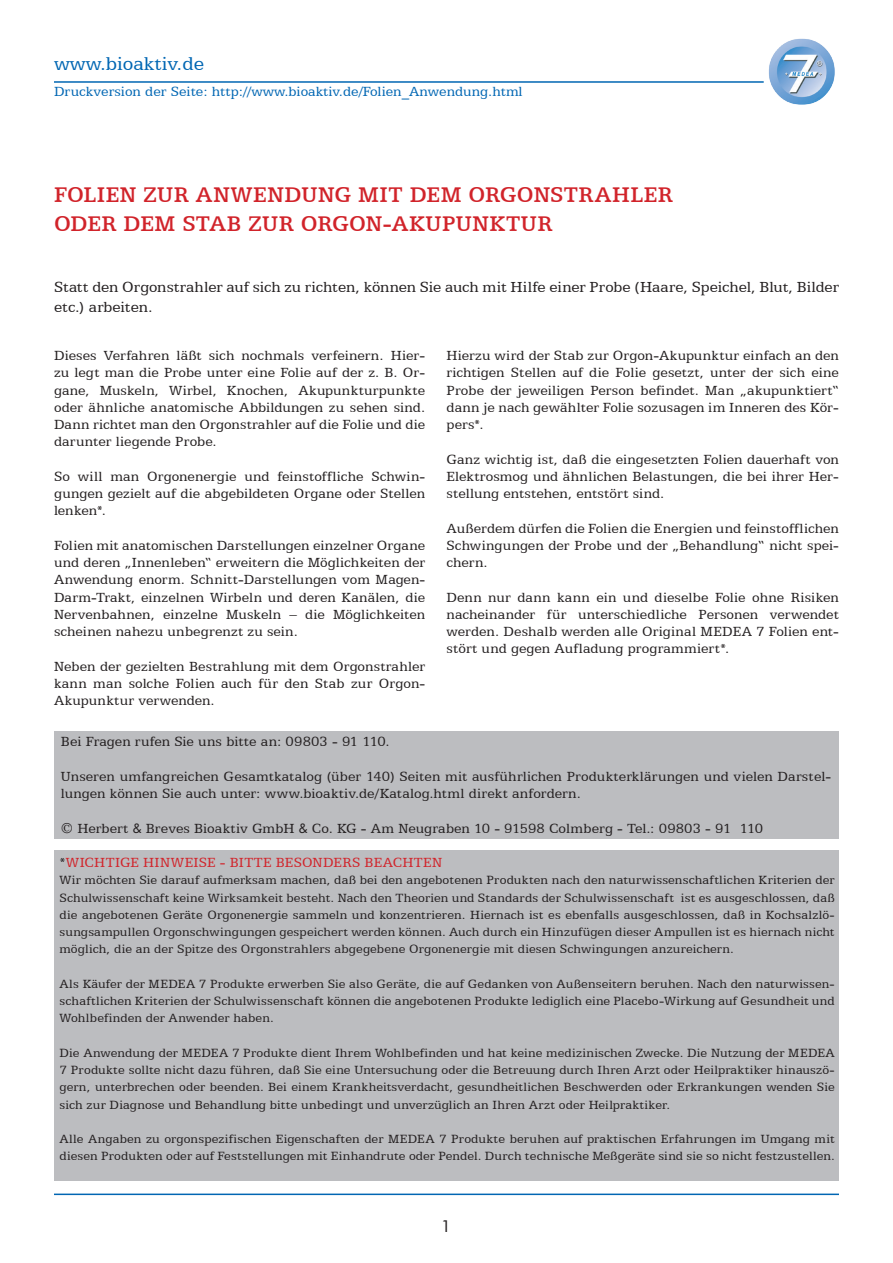
<style>
.page{position:relative;width:893px;height:1263px;background:#fff}
.page>*{position:absolute;margin:0;border:0;box-sizing:border-box;transform-origin:0 0}
.t1{font:500 24px "Egyptian 505 BT";letter-spacing:.02em;color:#d1232a}
.t2{font:21px "Egyptian 505 BT";color:#0166b3}
.t3{font:16.5px/19.8px "Egyptian 505 BT";letter-spacing:-.005em;color:#231f20}
.t4{font:16.5px "Futura BT";color:#231f20}
.t5{font:15px/17.2px "Egyptian 505 BT";color:#231f20;text-align:justify}
.t6{font:15px "Egyptian 505 BT";color:#0166b3}
.t7{font:15px "Egyptian 505 BT";letter-spacing:.025em;color:#d1232a}
.t8{font:13.5px/17.2px "Egyptian 505 BT";letter-spacing:.005em;color:#231f20;text-align:justify}
.s1{font-family:"Futura BT";font-size:13.5px}
.s2{color:#231f20}
</style>
<div class="page">
<hr style="left:54px;top:81px;width:710px;height:2px;background:#0166b3">
<img style="left:768px;top:38px;width:67px;height:67px">
<hr style="left:54px;top:1193px;width:785px;height:2px;background:#0166b3">
<div style="left:54px;top:850px;width:785px;height:331px;background:#bcbdc0"></div>
<div style="left:54px;top:731px;width:785px;height:108px;background:#bcbdc0"></div>
<h2 class="t2" style="left:54px;top:51px;width:152px">www.bioaktiv.de</h2>
<p class="t6" style="left:54px;top:83px;width:470px">Druckversion der Seite: http://www.bioaktiv.de/Folien_Anwendung.html</p>
<p class="t1" style="left:54px;top:181px;width:620px">FOLIEN ZUR ANWENDUNG MIT DEM ORGONSTRAHLER</p>
<p class="t1" style="left:54px;top:210px;width:500px">ODER DEM STAB ZUR ORGON-AKUPUNKTUR</p>
<p class="t3" style="left:54px;top:277px;width:786px">Statt den Orgonstrahler auf sich zu richten, können Sie auch mit Hilfe einer Probe (Haare, Speichel, Blut, Bilder etc.) arbeiten.</p>
<p class="t5" style="left:54px;top:347px;width:373px">Dieses Verfahren läßt sich nochmals verfeinern. Hier&shy;zu legt man die Probe unter eine Folie auf der z. B. Or&shy;gane, Muskeln, Wirbel, Knochen, Akupunkturpunkte oder ähnliche anatomische Abbildungen zu sehen sind.<br>Dann richtet man den Orgonstrahler auf die Folie und die darunter liegende Probe.</p>
<p class="t5" style="left:54px;top:467px;width:373px">So will man Orgonenergie und feinstoffliche Schwin&shy;gungen gezielt auf die abgebildeten Organe oder Stellen lenken*.</p>
<p class="t5" style="left:54px;top:536px;width:373px">Folien mit anatomischen Darstellungen einzelner Organe und deren „Innenleben“ erweitern die Möglichkeiten der Anwendung enorm. Schnitt-Darstellungen vom Magen-Darm-Trakt, einzelnen Wirbeln und deren Kanälen, die Nervenbahnen, einzelne Muskeln – die Möglichkeiten scheinen nahezu unbegrenzt zu sein.</p>
<p class="t5" style="left:54px;top:657px;width:373px">Neben der gezielten Bestrahlung mit dem Orgonstrahler kann man solche Folien auch für den Stab zur Orgon-Akupunktur verwenden.</p>
<p class="t5" style="left:446px;top:347px;width:394px">Hierzu wird der Stab zur Orgon-Akupunktur einfach an den richtigen Stellen auf die Folie gesetzt, unter der sich eine Probe der jeweiligen Person befindet. Man „akupunktiert“ dann je nach gewählter Folie sozusagen im Inneren des Kör&shy;pers*.</p>
<p class="t5" style="left:446px;top:450px;width:394px">Ganz wichtig ist, daß die eingesetzten Folien dauerhaft von Elektrosmog und ähnlichen Belastungen, die bei ihrer Her&shy;stellung entstehen, entstört sind.</p>
<p class="t5" style="left:446px;top:519px;width:394px">Außerdem dürfen die Folien die Energien und feinstofflichen Schwingungen der Probe und der „Behandlung“ nicht spei&shy;chern.</p>
<p class="t5" style="left:446px;top:588px;width:394px">Denn nur dann kann ein und dieselbe Folie ohne Risiken nacheinander für unterschiedliche Personen verwendet werden. Deshalb werden alle Original MEDEA 7 Folien ent&shy;stört und gegen Aufladung programmiert*.</p>
<p class="t5" style="left:61px;top:733px;width:330px">Bei Fragen rufen Sie uns bitte an: 09803 - 91 110.</p>
<p class="t5" style="left:61px;top:767px;width:772px">Unseren umfangreichen Gesamtkatalog (über 140) Seiten mit ausführlichen Produkterklärungen und vielen Darstel&shy;lungen können Sie auch unter: www.bioaktiv.de/Katalog.html direkt anfordern.</p>
<p class="t5" style="left:61px;top:819px;width:704px">© Herbert <span class="s1">&amp;</span> Breves Bioaktiv GmbH <span class="s1">&amp;</span> Co. KG - Am Neugraben 10 - 91598 Colmberg - Tel.: 09803 - 91 110</p>
<p class="t7" style="left:60px;top:854px;width:384px"><span class="s2">*</span>WICHTIGE HINWEISE - BITTE BESONDERS BEACHTEN</p>
<p class="t8" style="left:60px;top:871px;width:777px">Wir möchten Sie darauf aufmerksam machen, daß bei den angebotenen Produkten nach den naturwissenschaftlichen Kriterien der Schulwissenschaft keine Wirksamkeit besteht. Nach den Theorien und Standards der Schulwissenschaft ist es ausgeschlossen, daß die angebotenen Geräte Orgonenergie sammeln und konzentrieren. Hiernach ist es ebenfalls ausgeschlossen, daß in Kochsalzlö&shy;sungsampullen Orgonschwingungen gespeichert werden können. Auch durch ein Hinzufügen dieser Ampullen ist es hiernach nicht möglich, die an der Spitze des Orgonstrahlers abgegebene Orgonenergie mit diesen Schwingungen anzureichern.</p>
<p class="t8" style="left:60px;top:975px;width:777px">Als Käufer der MEDEA 7 Produkte erwerben Sie also Geräte, die auf Gedanken von Außenseitern beruhen. Nach den naturwissen&shy;schaftlichen Kriterien der Schulwissenschaft können die angebotenen Produkte lediglich eine Placebo-Wirkung auf Gesundheit und Wohlbefinden der Anwender haben.</p>
<p class="t8" style="left:60px;top:1044px;width:777px">Die Anwendung der MEDEA 7 Produkte dient Ihrem Wohlbefinden und hat keine medizinischen Zwecke. Die Nutzung der MEDEA 7 Produkte sollte nicht dazu führen, daß Sie eine Untersuchung oder die Betreuung durch Ihren Arzt oder Heilpraktiker hinauszö&shy;gern, unterbrechen oder beenden. Bei einem Krankheitsverdacht, gesundheitlichen Beschwerden oder Erkrankungen wenden Sie sich zur Diagnose und Behandlung bitte unbedingt und unverzüglich an Ihren Arzt oder Heilpraktiker.</p>
<p class="t8" style="left:60px;top:1130px;width:777px">Alle Angaben zu orgonspezifischen Eigenschaften der MEDEA 7 Produkte beruhen auf praktischen Erfahrungen im Umgang mit diesen Produkten oder auf Feststellungen mit Einhandrute oder Pendel. Durch technische Meßgeräte sind sie so nicht festzustellen.</p>
<p class="t4" style="left:441px;top:1216px;width:11px">1</p>
</div>
